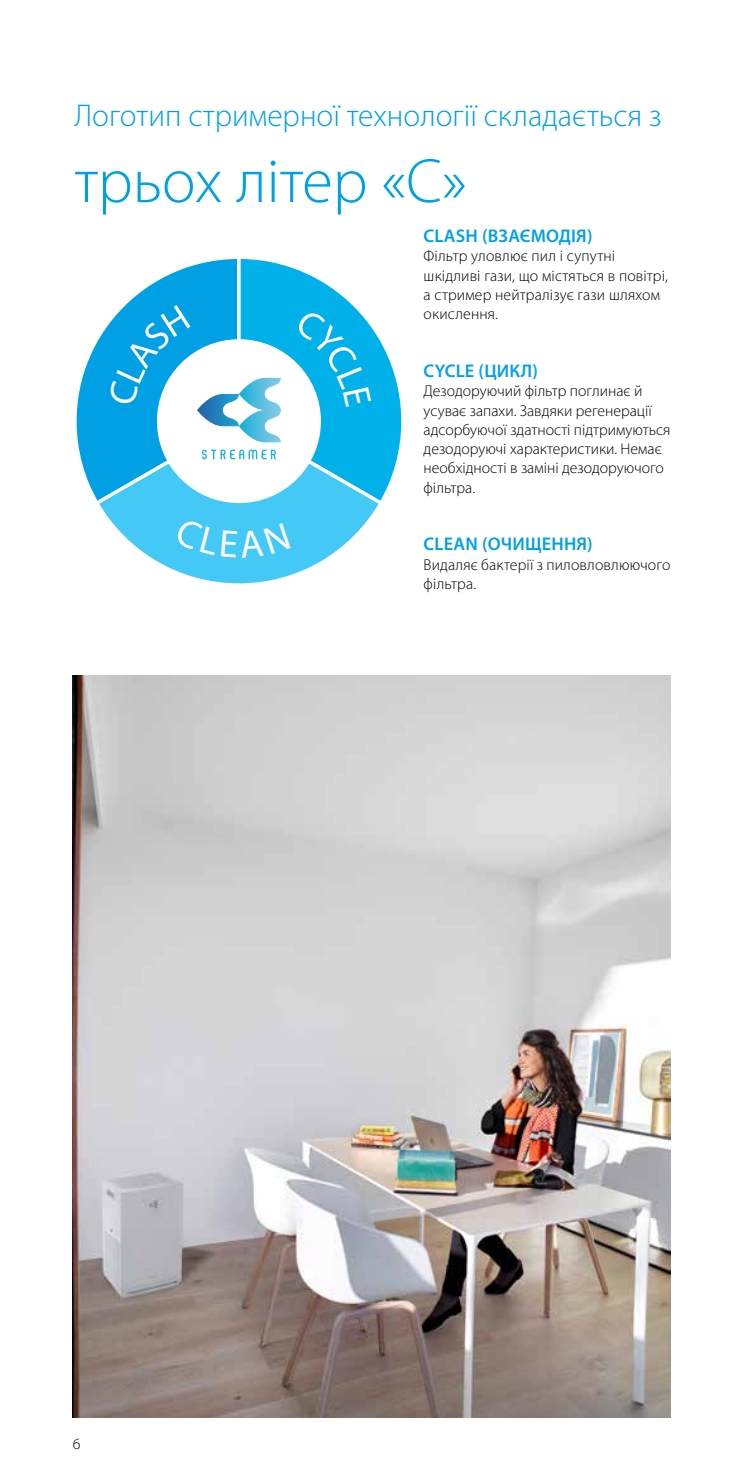
<style>
.page{position:relative;width:745px;height:1474px;background:#fff}
.page>*{position:absolute;margin:0;border:0;box-sizing:border-box;transform-origin:0 0}
.t1{font:300 63px "Myriad Pro";color:#00a1e4}
.t2{font:300 31.5px "Myriad Pro";color:#00a1e4}
.t3{font:600 18.38px "Myriad Pro";letter-spacing:.01em;color:#00a1e4}
.t4{font:300 15.75px/19.2px "Myriad Pro";color:#000}
</style>
<div class="page">
<svg style="left:102px;top:508px;width:274px;height:76px"></svg>
<img style="left:73px;top:675px;width:597px;height:742px">
<svg style="left:76px;top:259px;width:326px;height:249px"></svg>
<div style="left:174px;top:517px;width:116px;height:41px;background:#44c8f5"></div>
<h2 class="t2" style="left:74px;top:99px;width:588px">Логотип стримерної технології складається з</h2>
<h1 class="t1" style="left:74px;top:146px;width:393px">трьох літер «С»</h1>
<p class="t3" style="left:423px;top:224px;width:170px">CLASH (ВЗАЄМОДІЯ)</p>
<p class="t4" style="left:423px;top:247px;width:246px">Фільтр уловлює пил і супутні шкідливі гази, що містяться в повітрі, а стример нейтралізує гази шляхом окислення.</p>
<p class="t3" style="left:423px;top:359px;width:116px">CYCLE (ЦИКЛ)</p>
<p class="t4" style="left:423px;top:381px;width:248px">Дезодоруючий фільтр поглинає й усуває запахи. Завдяки регенерації адсорбуючої здатності підтримуються дезодоруючі характеристики. Немає необхідності в заміні дезодоруючого фільтра.</p>
<p class="t4" style="left:73px;top:1433px;width:9px">6</p>
<p class="t3" style="left:423px;top:532px;width:171px">CLEAN (ОЧИЩЕННЯ)</p>
<p class="t4" style="left:423px;top:555px;width:248px">Видаляє бактерії з пиловловлюючого фільтра.</p>
</div>
